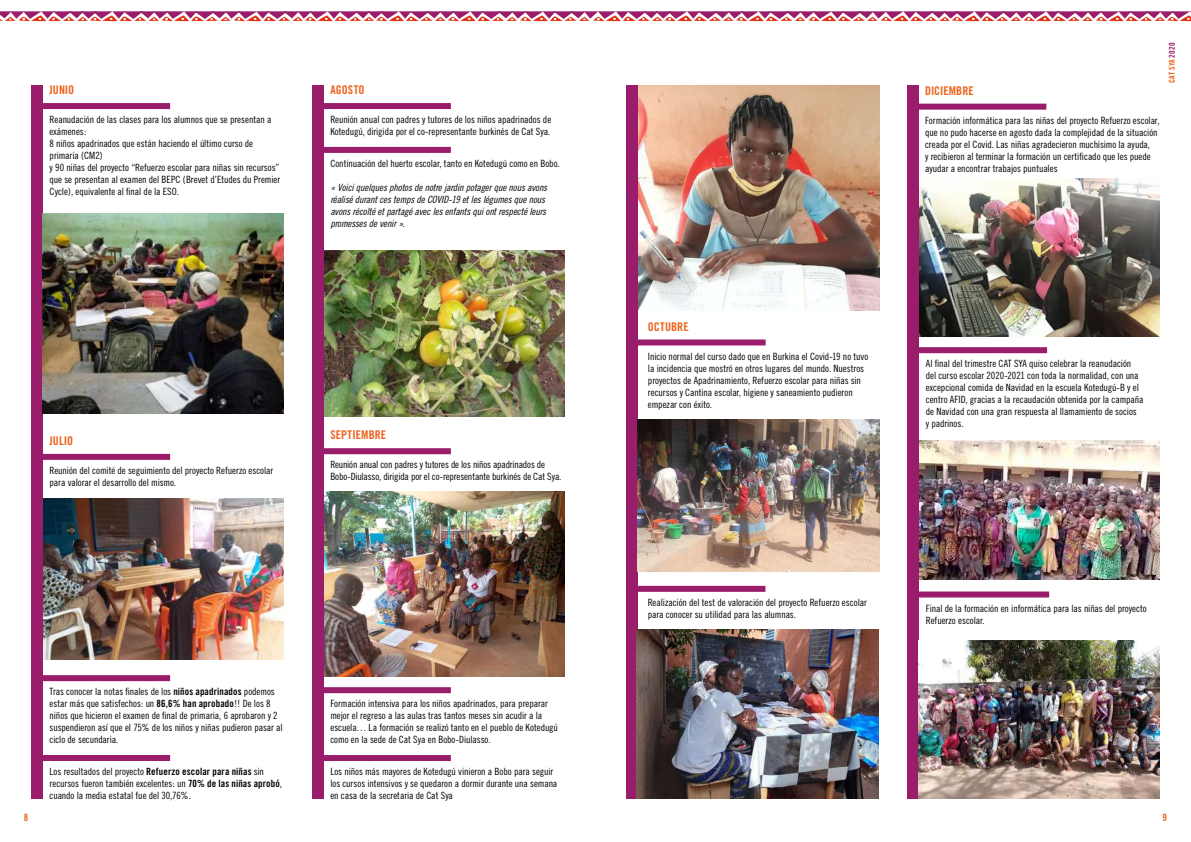
<style>
.page{position:relative;width:1191px;height:842px;background:#fff}
.page>*{position:absolute;margin:0;border:0;box-sizing:border-box;transform-origin:0 0}
.t1{font:12px "Trade Gothic Bold Cond Twenty";letter-spacing:.005em;color:#ec631c}
.t2{font:10px/12px "Trade Gothic Cond Eighteen";letter-spacing:-.005em;color:#000}
.t3{font:10px/12px "Trade Gothic Cond Eighteen Obl";letter-spacing:-.01em;color:#000}
.t4{font:10px "Trade Gothic Bold Cond Twenty";color:#ec631c}
.t5{font:8px "Trade Gothic Bold Cond Twenty";letter-spacing:.03em;color:#ec631c}
.s1{font-family:"Trade Gothic Bold Cond Twenty"}
.s2{color:#991d6a}
</style>
<div class="page">
<img style="left:918px;top:440px;width:241px;height:139px">
<img style="left:918px;top:179px;width:241px;height:158px">
<img style="left:323px;top:492px;width:241px;height:184px">
<img style="left:323px;top:250px;width:241px;height:166px">
<img style="left:43px;top:499px;width:240px;height:160px">
<div style="left:33px;top:103px;width:137px;height:6px;background:#991d6a"></div>
<div style="left:31px;top:85px;width:12px;height:714px;background:#991d6a"></div>
<img style="left:43px;top:213px;width:240px;height:200px">
<div style="left:33px;top:454px;width:137px;height:6px;background:#991d6a"></div>
<div style="left:33px;top:675px;width:137px;height:6px;background:#991d6a"></div>
<div style="left:33px;top:755px;width:137px;height:6px;background:#991d6a"></div>
<div style="left:313px;top:103px;width:138px;height:6px;background:#991d6a"></div>
<div style="left:313px;top:147px;width:138px;height:6px;background:#991d6a"></div>
<div style="left:312px;top:85px;width:11px;height:714px;background:#991d6a"></div>
<div style="left:313px;top:448px;width:138px;height:6px;background:#991d6a"></div>
<div style="left:313px;top:687px;width:138px;height:6px;background:#991d6a"></div>
<div style="left:313px;top:755px;width:138px;height:6px;background:#991d6a"></div>
<img style="left:638px;top:85px;width:241px;height:225px">
<div style="left:626px;top:85px;width:12px;height:714px;background:#991d6a"></div>
<div style="left:907px;top:85px;width:11px;height:714px;background:#991d6a"></div>
<div style="left:631px;top:339px;width:134px;height:6px;background:#991d6a"></div>
<img style="left:637px;top:419px;width:242px;height:153px">
<div style="left:631px;top:586px;width:134px;height:6px;background:#991d6a"></div>
<img style="left:636px;top:630px;width:243px;height:169px">
<div style="left:908px;top:104px;width:138px;height:6px;background:#991d6a"></div>
<div style="left:909px;top:347px;width:138px;height:6px;background:#991d6a"></div>
<img style="left:918px;top:641px;width:241px;height:158px">
<div style="left:909px;top:591px;width:140px;height:6px;background:#991d6a"></div>
<svg style="left:0;top:11px;width:1191px;height:10px"></svg>
<p class="t1" style="left:50px;top:83px;width:26px">JUNIO</p>
<p class="t2" style="left:50px;top:114px;width:232px">Reanudación de las clases para los alumnos que se presentan a exámenes:<br>8 niños apadrinados que están haciendo el último curso de primaria (CM2)<br>y 90 niñas del proyecto “Refuerzo escolar para niñas sin recursos” que se presentan al examen del BEPC (Brevet d’Etudes du Premier Cycle), equivalente al final de la ESO.</p>
<p class="t1" style="left:330px;top:83px;width:36px">AGOSTO</p>
<p class="t2" style="left:330px;top:114px;width:222px">Reunión anual con padres y tutores de los niños apadrinados de<br>Kotedugú, dirigida por el co-representante burkinés de Cat Sya.</p>
<p class="t2" style="left:330px;top:157px;width:231px">Continuación del huerto escolar, tanto en Kotedugú como en Bobo.</p>
<p class="t3" style="left:330px;top:181px;width:218px">« Voici quelques photos de notre jardin potager que nous avons réalisé durant ces temps de COVID-19 et les légumes que nous avons récolté et partagé avec les enfants qui ont respecté leurs promesses de venir ».</p>
<p class="t1" style="left:50px;top:433px;width:25px">JULIO</p>
<p class="t2" style="left:50px;top:464px;width:225px">Reunión del comité de seguimiento del proyecto Refuerzo escolar para valorar el desarrollo del mismo.</p>
<p class="t1" style="left:330px;top:428px;width:57px">SEPTIEMBRE</p>
<p class="t2" style="left:330px;top:459px;width:233px">Reunión anual con padres y tutores de los niños apadrinados de<br>Bobo-Diulasso, dirigida por el co-representante burkinés de Cat Sya.</p>
<p class="t2" style="left:50px;top:686px;width:234px">Tras conocer la notas finales de los <span class="s1">niños apadrinados</span> podemos estar más que satisfechos: un <span class="s1">86,6% han aprobado</span>!! De los 8 niños que hicieron el examen de final de primaria, 6 aprobaron y 2 suspendieron así que el 75% de los niños y niñas pudieron pasar al ciclo de secundaria.</p>
<p class="t2" style="left:50px;top:765px;width:234px">Los resultados del proyecto <span class="s1">Refuerzo escolar para niñas</span> sin recursos fueron también excelentes: un <span class="s1">70% de las niñas aprobó</span>, cuando la media estatal fue del 30,76%.</p>
<p class="t2" style="left:330px;top:698px;width:229px">Formación intensiva para los niños apadrinados, para preparar mejor el regreso a las aulas tras tantos meses sin acudir a la escuela… La formación se realizó tanto en el pueblo de Kotedugú como en la sede de Cat Sya en Bobo-Diulasso.</p>
<p class="t2" style="left:330px;top:765px;width:228px">Los niños más mayores de Kotedugú vinieron a Bobo para seguir los cursos intensivos y se quedaron a dormir durante una semana en casa de la secretaria de Cat Sya</p>
<p class="t1" style="left:925px;top:83px;width:50px">DICIEMBRE</p>
<p class="t2" style="left:925px;top:114px;width:236px">Formación informática para las niñas del proyecto Refuerzo escolar, que no pudo hacerse en agosto dada la complejidad de la situación creada por el Covid. Las niñas agradecieron muchísimo la ayuda,<br>y recibieron al terminar la formación un certificado que les puede ayudar a encontrar trabajos puntuales</p>
<p class="t5" style="left:1167px;top:83px;width:42px;rotate:-90deg">CAT SYA <span class="s2">2020</span></p>
<p class="t1" style="left:648px;top:319px;width:42px">OCTUBRE</p>
<p class="t2" style="left:648px;top:350px;width:222px">Inicio normal del curso dado que en Burkina el Covid-19 no tuvo la incidencia que mostró en otros lugares del mundo. Nuestros proyectos de Apadrinamiento, Refuerzo escolar para niñas sin recursos y Cantina escolar, higiene y saneamiento pudieron empezar con éxito.</p>
<p class="t2" style="left:926px;top:358px;width:219px">Al final del trimestre CAT SYA quiso celebrar la reanudación del curso escolar 2020-2021 con toda la normalidad, con una excepcional comida de Navidad en la escuela Kotedugú-B y el centro AFID, gracias a la recaudación obtenida por la campaña de Navidad con una gran respuesta al llamamiento de socios<br>y padrinos.</p>
<p class="t2" style="left:648px;top:596px;width:220px">Realización del test de valoración del proyecto Refuerzo escolar para conocer su utilidad para las alumnas.</p>
<p class="t2" style="left:926px;top:602px;width:222px">Final de la formación en informática para las niñas del proyecto<br>Refuerzo escolar.</p>
<p class="t4" style="left:24px;top:812px;width:6px">8</p>
<p class="t4" style="left:1162px;top:812px;width:6px">9</p>
</div>
